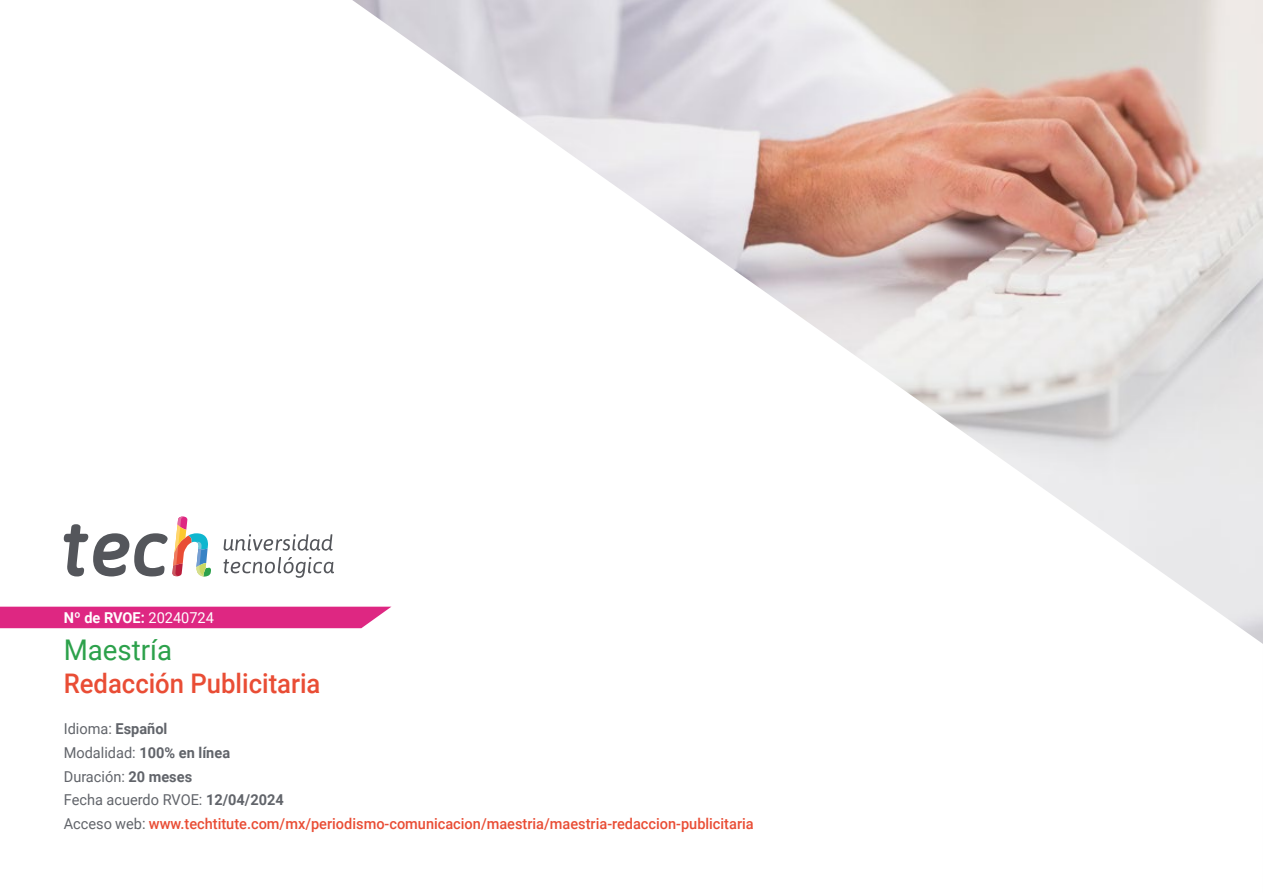
<style>
.page{position:relative;width:1263px;height:893px;background:#fff}
.page>*{position:absolute;margin:0;border:0;box-sizing:border-box;transform-origin:0 0}
.t1{font:28.5px "Roboto";color:#2ca14b}
.t2{font:500 27px "Roboto";color:#e94d35;scale:.95 1}
.t3{font:500 15px/23.7px "Roboto";color:#e94d35}
.t4{font:700 15px "Roboto";color:#fff}
.s1{font-weight:400}
.s2{font-weight:400;color:#61646a}
.s3{font-weight:700;color:#61646a}
</style>
<div class="page">
<img style="left:352px;top:0;width:911px;height:644px">
<div style="left:0;top:607px;width:391px;height:21px;background:#de2782"></div>
<svg style="left:64px;top:517px;width:147px;height:60px"></svg>
<svg style="left:224px;top:534px;width:108px;height:17px"></svg>
<svg style="left:223px;top:557px;width:111px;height:21px"></svg>
<p class="t4" style="left:64px;top:607px;width:152px">Nº de RVOE: <span class="s1">20240724</span></p>
<h1 class="t1" style="left:64px;top:630px;width:110px">Maestría</h1>
<h2 class="t2" style="left:64px;top:665px;width:272px">Redacción Publicitaria</h2>
<p class="t3" style="left:64px;top:716px;width:691px"><span class="s2">Idioma:</span> <span class="s3">Español<br></span><span class="s2">Modalidad:</span> <span class="s3">100% en línea<br></span><span class="s2">Duración:</span> <span class="s3">20 meses<br></span><span class="s2">Fecha acuerdo RVOE:</span> <span class="s3">12/04/2024<br></span><span class="s2">Acceso web:</span> www.techtitute.com/mx/periodismo-comunicacion/maestria/maestria-redaccion-publicitaria</p>
</div>
